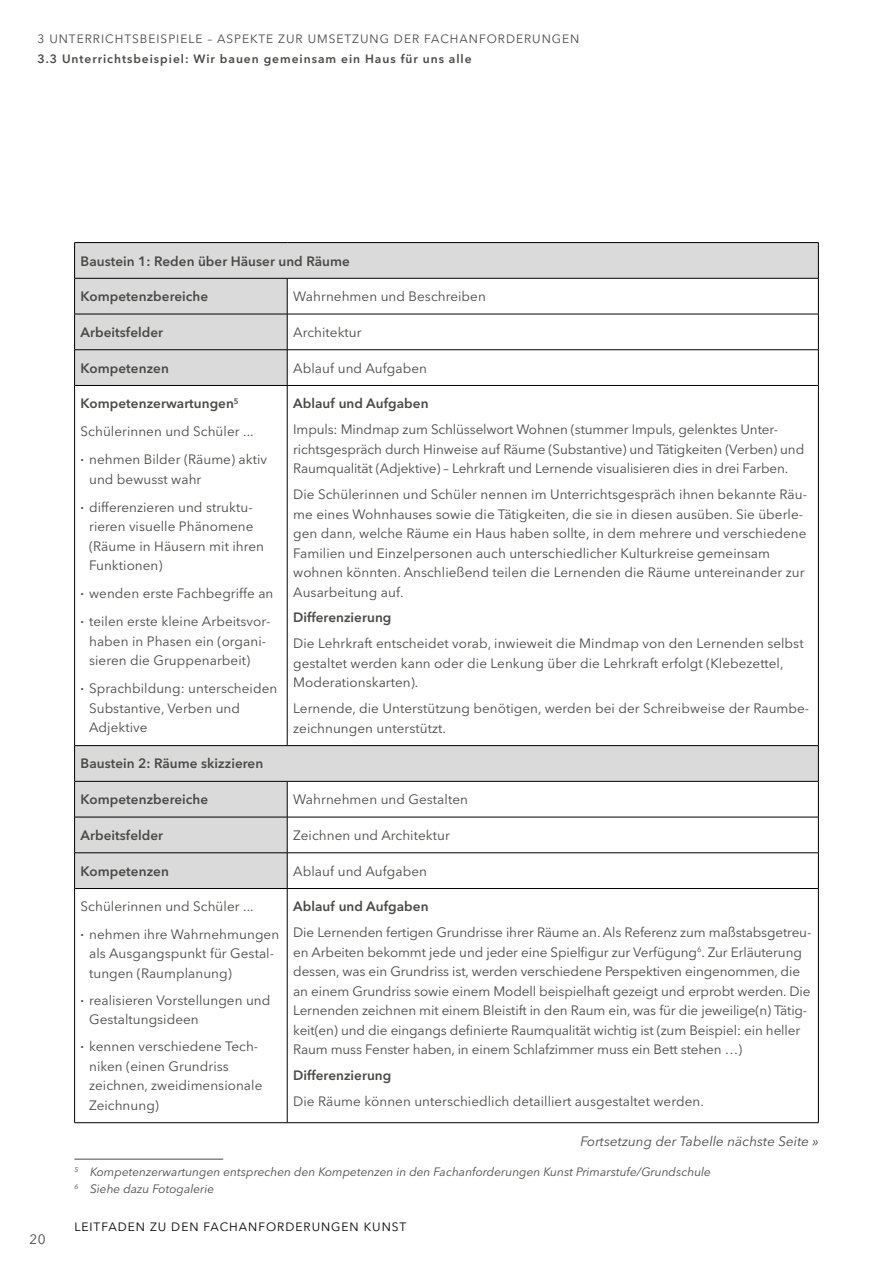
<style>
.page{position:relative;width:893px;height:1263px;background:#fff}
.page>*{position:absolute;margin:0;border:0;box-sizing:border-box;transform-origin:0 0}
.t1{font:13.5px/19.5px "Avenir Next LT Pro";letter-spacing:.005em;color:#494948}
.t2{font:600 13.5px "Avenir Next LT Pro";letter-spacing:.005em;color:#494948}
.t3{font:italic 13.5px "Avenir Next LT Pro";letter-spacing:.005em;color:#494948}
.t4{font:italic 12px/16.5px "Avenir Next LT Pro";color:#494948}
.t5{font:12px "Avenir Next LT Pro";letter-spacing:.08em;color:#494948}
.t6{font:600 12px "Avenir Next LT Pro";letter-spacing:.08em;color:#494948}
.t7{font:12px "Avenir Next LT Pro";letter-spacing:.08em;color:#000}
.s1{font-weight:600}
</style>
<div class="page">
<svg style="left:75px;top:243px;width:743px;height:645px"></svg>
<hr style="left:74px;top:242px;width:213px;height:1px;background:#000">
<hr style="left:74px;top:243px;width:1px;height:35px;background:#000">
<hr style="left:287px;top:242px;width:532px;height:1px;background:#000">
<hr style="left:818px;top:243px;width:1px;height:35px;background:#000">
<hr style="left:74px;top:278px;width:213px;height:1px;background:#000">
<hr style="left:74px;top:278px;width:1px;height:36px;background:#000">
<hr style="left:287px;top:278px;width:532px;height:1px;background:#000">
<hr style="left:287px;top:278px;width:1px;height:36px;background:#000">
<hr style="left:818px;top:278px;width:1px;height:36px;background:#000">
<hr style="left:74px;top:314px;width:213px;height:1px;background:#000">
<hr style="left:74px;top:314px;width:1px;height:36px;background:#000">
<hr style="left:287px;top:314px;width:532px;height:1px;background:#000">
<hr style="left:287px;top:314px;width:1px;height:36px;background:#000">
<hr style="left:818px;top:314px;width:1px;height:36px;background:#000">
<hr style="left:74px;top:386px;width:1px;height:359px;background:#000">
<hr style="left:287px;top:386px;width:1px;height:359px;background:#000">
<hr style="left:818px;top:386px;width:1px;height:359px;background:#000">
<hr style="left:74px;top:745px;width:213px;height:1px;background:#000">
<hr style="left:74px;top:746px;width:1px;height:35px;background:#000">
<hr style="left:287px;top:745px;width:532px;height:1px;background:#000">
<hr style="left:818px;top:746px;width:1px;height:35px;background:#000">
<hr style="left:74px;top:781px;width:213px;height:1px;background:#000">
<hr style="left:74px;top:781px;width:1px;height:36px;background:#000">
<hr style="left:287px;top:781px;width:532px;height:1px;background:#000">
<hr style="left:287px;top:781px;width:1px;height:36px;background:#000">
<hr style="left:818px;top:781px;width:1px;height:36px;background:#000">
<hr style="left:74px;top:817px;width:213px;height:1px;background:#000">
<hr style="left:74px;top:817px;width:1px;height:35px;background:#000">
<hr style="left:287px;top:817px;width:532px;height:1px;background:#000">
<hr style="left:287px;top:817px;width:1px;height:35px;background:#000">
<hr style="left:818px;top:817px;width:1px;height:35px;background:#000">
<hr style="left:74px;top:889px;width:1px;height:233px;background:#000">
<hr style="left:287px;top:889px;width:1px;height:233px;background:#000">
<hr style="left:818px;top:889px;width:1px;height:233px;background:#000">
<hr style="left:74px;top:1122px;width:213px;height:1px;background:#000">
<hr style="left:287px;top:1122px;width:532px;height:1px;background:#000">
<hr style="left:74px;top:349px;width:213px;height:1px;background:#000">
<hr style="left:74px;top:350px;width:1px;height:35px;background:#000">
<hr style="left:287px;top:349px;width:532px;height:1px;background:#000">
<hr style="left:287px;top:350px;width:1px;height:35px;background:#000">
<hr style="left:818px;top:350px;width:1px;height:35px;background:#000">
<hr style="left:74px;top:385px;width:213px;height:1px;background:#000">
<hr style="left:287px;top:385px;width:532px;height:1px;background:#000">
<hr style="left:74px;top:852px;width:213px;height:1px;background:#000">
<hr style="left:74px;top:853px;width:1px;height:35px;background:#000">
<hr style="left:287px;top:852px;width:532px;height:1px;background:#000">
<hr style="left:287px;top:853px;width:1px;height:35px;background:#000">
<hr style="left:818px;top:853px;width:1px;height:35px;background:#000">
<hr style="left:74px;top:888px;width:213px;height:1px;background:#000">
<hr style="left:287px;top:888px;width:532px;height:1px;background:#000">
<hr style="left:74px;top:1159px;width:149px;height:1px;background:#494948">
<p class="t5" style="left:37px;top:32px;width:543px">3 UNTERRICHTSBEISPIELE – ASPEKTE ZUR UMSETZUNG DER FACHANFORDERUNGEN</p>
<p class="t6" style="left:37px;top:51px;width:436px">3.3 Unterrichtsbeispiel: Wir bauen gemeinsam ein Haus für uns alle</p>
<p class="t2" style="left:81px;top:253px;width:271px">Baustein 1: Reden über Häuser und Räume</p>
<p class="t2" style="left:81px;top:288px;width:129px">Kompetenzbereiche</p>
<p class="t1" style="left:293px;top:287px;width:194px">Wahrnehmen und Beschreiben</p>
<p class="t2" style="left:81px;top:324px;width:84px">Arbeitsfelder</p>
<p class="t1" style="left:293px;top:322px;width:70px">Architektur</p>
<p class="t2" style="left:81px;top:360px;width:90px">Kompetenzen</p>
<p class="t1" style="left:293px;top:358px;width:135px">Ablauf und Aufgaben</p>
<p class="t1" style="left:81px;top:390px;width:188px;line-height:28px"><span class="s1">Kompetenzerwartungen</span><sup>5<br></sup>Schülerinnen und Schüler ...<br><span class="s1">·</span> nehmen Bilder (Räume) aktiv</p>
<p class="t1" style="left:81px;top:465px;width:174px;line-height:28px;text-indent:9px">und bewusst wahr<br><span class="s1">·</span> differenzieren und struktu-</p>
<p class="t1" style="left:89px;top:517px;width:176px">rieren visuelle Phänomene (Räume in Häusern mit ihren<br>Funktionen)</p>
<p class="t1" style="left:81px;top:580px;width:194px;line-height:28px"><span class="s1">·</span> wenden erste Fachbegriffe an <span class="s1">·</span> teilen erste kleine Arbeitsvor-</p>
<p class="t1" style="left:89px;top:631px;width:179px">haben in Phasen ein (organi&shy;sieren die Gruppenarbeit)</p>
<p class="t1" style="left:89px;top:679px;width:190px;text-indent:-9px"><span class="s1">·</span> Sprachbildung: unterscheiden<br>Substantive, Verben und<br>Adjektive</p>
<p class="t2" style="left:293px;top:395px;width:137px">Ablauf und Aufgaben</p>
<p class="t1" style="left:293px;top:420px;width:513px">Impuls: Mindmap zum Schlüsselwort Wohnen (stummer Impuls, gelenktes Unter&shy;richtsgespräch durch Hinweise auf Räume (Substantive) und Tätigkeiten (Verben) und<br>Raumqualität (Adjektive) – Lehrkraft und Lernende visualisieren dies in drei Farben.</p>
<p class="t1" style="left:293px;top:485px;width:515px">Die Schülerinnen und Schüler nennen im Unterrichtsgespräch ihnen bekannte Räu&shy;me eines Wohnhauses sowie die Tätigkeiten, die sie in diesen ausüben. Sie überle&shy;gen dann, welche Räume ein Haus haben sollte, in dem mehrere und verschiedene Familien und Einzelpersonen auch unterschiedlicher Kulturkreise gemeinsam wohnen könnten. Anschließend teilen die Lernenden die Räume untereinander zur Ausarbeitung auf.</p>
<p class="t2" style="left:293px;top:609px;width:100px">Differenzierung</p>
<p class="t1" style="left:293px;top:634px;width:512px">Die Lehrkraft entscheidet vorab, inwieweit die Mindmap von den Lernenden selbst gestaltet werden kann oder die Lenkung über die Lehrkraft erfolgt (Klebezettel,<br>Moderationskarten).</p>
<p class="t1" style="left:293px;top:699px;width:518px">Lernende, die Unterstützung benötigen, werden bei der Schreibweise der Raumbe&shy;zeichnungen unterstützt.</p>
<p class="t2" style="left:81px;top:755px;width:184px">Baustein 2: Räume skizzieren</p>
<p class="t2" style="left:81px;top:791px;width:129px">Kompetenzbereiche</p>
<p class="t1" style="left:293px;top:790px;width:176px">Wahrnehmen und Gestalten</p>
<p class="t2" style="left:81px;top:827px;width:84px">Arbeitsfelder</p>
<p class="t1" style="left:293px;top:825px;width:158px">Zeichnen und Architektur</p>
<p class="t2" style="left:81px;top:863px;width:90px">Kompetenzen</p>
<p class="t1" style="left:293px;top:861px;width:135px">Ablauf und Aufgaben</p>
<p class="t1" style="left:81px;top:893px;width:200px;line-height:27.2px">Schülerinnen und Schüler ...<br><span class="s1">·</span> nehmen ihre Wahrnehmungen</p>
<p class="t1" style="left:89px;top:943px;width:186px">als Ausgangspunkt für Gestal&shy;tungen (Raumplanung)</p>
<p class="t1" style="left:89px;top:990px;width:183px;text-indent:-9px"><span class="s1">·</span> realisieren Vorstellungen und<br>Gestaltungsideen</p>
<p class="t1" style="left:89px;top:1037px;width:175px;text-indent:-9px"><span class="s1">·</span> kennen verschiedene Tech&shy;niken (einen Grundriss zeichnen, zweidimensionale<br>Zeichnung)</p>
<p class="t2" style="left:293px;top:898px;width:137px">Ablauf und Aufgaben</p>
<p class="t1" style="left:293px;top:923px;width:520px">Die Lernenden fertigen Grundrisse ihrer Räume an. Als Referenz zum maßstabsgetreu&shy;en Arbeiten bekommt jede und jeder eine Spielfigur zur Verfügung<sup>6</sup>. Zur Erläuterung dessen, was ein Grundriss ist, werden verschiedene Perspektiven eingenommen, die an einem Grundriss sowie einem Modell beispielhaft gezeigt und erprobt werden. Die Lernenden zeichnen mit einem Bleistift in den Raum ein, was für die jeweilige(n) Tätig&shy;keit(en) und die eingangs definierte Raumqualität wichtig ist (zum Beispiel: ein heller Raum muss Fenster haben, in einem Schlafzimmer muss ein Bett stehen …)</p>
<p class="t2" style="left:293px;top:1067px;width:100px">Differenzierung</p>
<p class="t1" style="left:293px;top:1091px;width:412px">Die Räume können unterschiedlich detailliert ausgestaltet werden.</p>
<p class="t3" style="left:580px;top:1133px;width:240px">Fortsetzung der Tabelle nächste Seite »</p>
<p class="t4" style="left:74px;top:1164px;width:638px"><sup>5</sup> Kompetenzerwartungen entsprechen den Kompetenzen in den Fachanforderungen Kunst Primarstufe/Grundschule<br><sup>6</sup> Siehe dazu Fotogalerie</p>
<p class="t1" style="left:29px;top:1229px;width:18px">20</p>
<p class="t7" style="left:74px;top:1219px;width:333px">LEITFADEN ZU DEN FACHANFORDERUNGEN KUNST</p>
</div>
